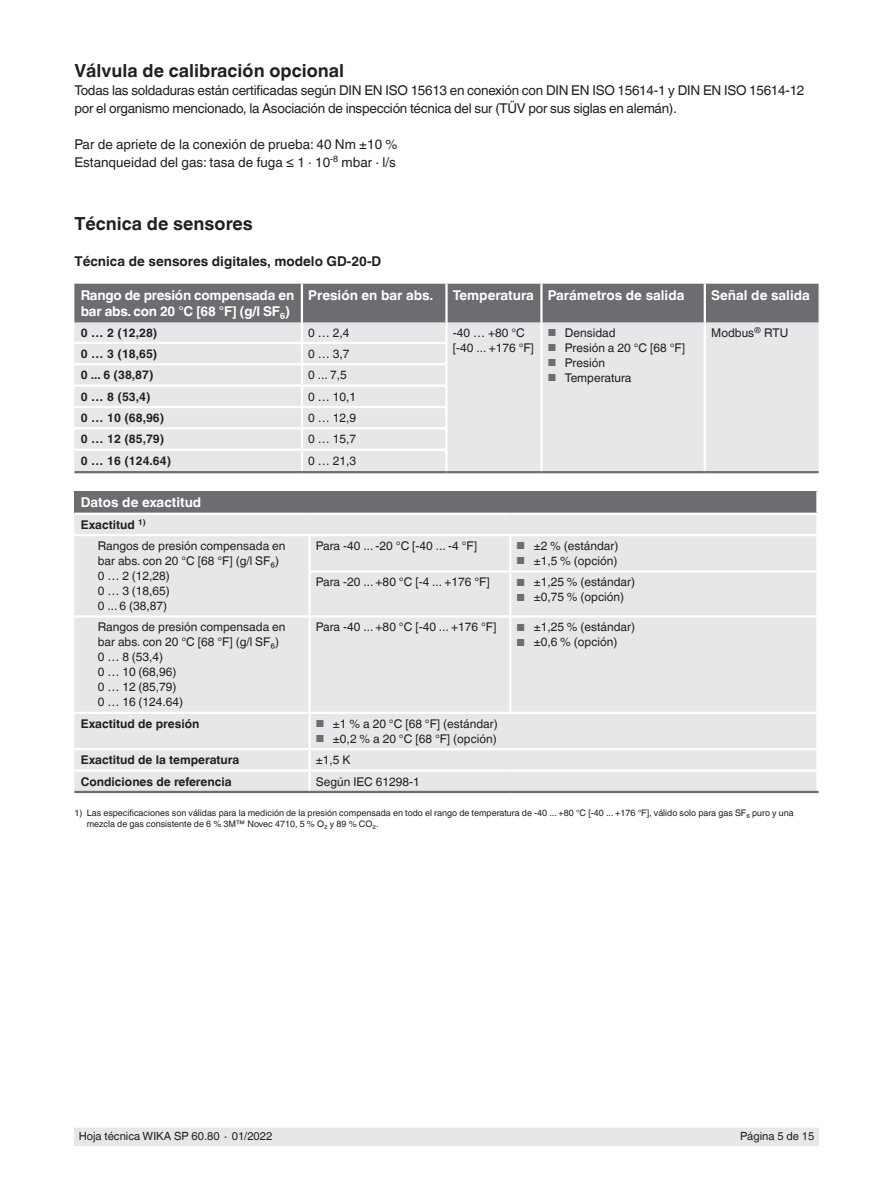
<style>
.page{position:relative;width:893px;height:1188px;background:#fff}
.page>*{position:absolute;margin:0;border:0;box-sizing:border-box;transform-origin:0 0}
.t1{font:700 18px "Helvetica World";color:#231f20}
.t2{font:13.5px/18px "Helvetica World";letter-spacing:-.02em;color:#231f20}
.t3{font:13.5px/18px "Helvetica World";color:#231f20}
.t4{font:700 13.5px "Helvetica World";color:#fff}
.t5{font:700 13.5px/16.5px "Helvetica World";letter-spacing:-.02em;color:#fff}
.t6{font:700 13.5px "Helvetica World";color:#231f20}
.t7{font:12px/15px "Helvetica World";color:#231f20}
.t8{font:700 12px "Helvetica World";color:#231f20}
.t9{font:11.25px "Helvetica World";color:#231f20}
.t10{font:9px/10.5px "Helvetica World";color:#231f20}
.s1{font-size:10.2px;color:#6c6d70}
.s2{font-weight:700}
</style>
<div class="page">
<div style="left:74px;top:1128px;width:745px;height:17px;background:#e6e7e9"></div>
<div style="left:74px;top:363px;width:745px;height:108px;background:#e6e7e9"></div>
<svg style="left:74px;top:284px;width:745px;height:79px;background:#abacaf"></svg>
<hr style="left:445px;top:344px;width:3px;height:19px;background:#fff">
<hr style="left:540px;top:343px;width:3px;height:21px;background:#fff">
<hr style="left:704px;top:343px;width:2px;height:21px;background:#fff">
<hr style="left:74px;top:363px;width:228px;height:2px;background:#fff">
<hr style="left:302px;top:363px;width:146px;height:2px;background:#fff">
<hr style="left:301px;top:365px;width:2px;height:20px;background:#fff">
<hr style="left:445px;top:365px;width:3px;height:20px;background:#fff">
<hr style="left:540px;top:364px;width:3px;height:22px;background:#fff">
<hr style="left:704px;top:364px;width:2px;height:22px;background:#fff">
<hr style="left:74px;top:385px;width:228px;height:2px;background:#fff">
<hr style="left:302px;top:385px;width:146px;height:2px;background:#fff">
<hr style="left:445px;top:387px;width:3px;height:19px;background:#fff">
<hr style="left:540px;top:386px;width:3px;height:21px;background:#fff">
<hr style="left:704px;top:386px;width:2px;height:21px;background:#fff">
<hr style="left:74px;top:406px;width:228px;height:2px;background:#fff">
<hr style="left:302px;top:406px;width:146px;height:2px;background:#fff">
<svg style="left:301px;top:387px;width:2px;height:40px"></svg>
<hr style="left:445px;top:408px;width:3px;height:19px;background:#fff">
<hr style="left:540px;top:407px;width:3px;height:21px;background:#fff">
<hr style="left:704px;top:407px;width:2px;height:21px;background:#fff">
<hr style="left:74px;top:427px;width:228px;height:2px;background:#fff">
<hr style="left:302px;top:427px;width:146px;height:2px;background:#fff">
<hr style="left:301px;top:429px;width:2px;height:20px;background:#fff">
<hr style="left:445px;top:429px;width:3px;height:20px;background:#fff">
<hr style="left:540px;top:428px;width:3px;height:22px;background:#fff">
<hr style="left:704px;top:428px;width:2px;height:22px;background:#fff">
<hr style="left:74px;top:449px;width:228px;height:2px;background:#fff">
<hr style="left:302px;top:449px;width:146px;height:2px;background:#fff">
<hr style="left:301px;top:451px;width:2px;height:20px;background:#fff">
<hr style="left:445px;top:451px;width:3px;height:20px;background:#fff">
<hr style="left:540px;top:450px;width:3px;height:21px;background:#fff">
<hr style="left:704px;top:450px;width:2px;height:21px;background:#fff">
<hr style="left:446px;top:471px;width:95px;height:2px;background:#6c6d70">
<hr style="left:541px;top:471px;width:164px;height:2px;background:#6c6d70">
<hr style="left:705px;top:471px;width:114px;height:2px;background:#6c6d70">
<hr style="left:74px;top:471px;width:228px;height:2px;background:#6c6d70">
<hr style="left:302px;top:471px;width:144px;height:2px;background:#6c6d70">
<div style="left:74px;top:491px;width:743px;height:23px;background:#6c6d70"></div>
<div style="left:74px;top:515px;width:742px;height:276px;background:#e6e7e9"></div>
<hr style="left:816px;top:491px;width:3px;height:22px;background:#fff">
<hr style="left:74px;top:513px;width:236px;height:2px;background:#fff">
<hr style="left:310px;top:513px;width:200px;height:2px;background:#fff">
<hr style="left:510px;top:513px;width:309px;height:2px;background:#fff">
<hr style="left:74px;top:534px;width:236px;height:2px;background:#fff">
<hr style="left:310px;top:534px;width:200px;height:2px;background:#fff">
<hr style="left:308px;top:536px;width:3px;height:34px;background:#fff">
<hr style="left:510px;top:534px;width:309px;height:2px;background:#fff">
<hr style="left:509px;top:536px;width:2px;height:34px;background:#fff">
<hr style="left:308px;top:570px;width:202px;height:3px;background:#fff">
<hr style="left:308px;top:573px;width:3px;height:42px;background:#fff">
<hr style="left:510px;top:570px;width:309px;height:3px;background:#fff">
<hr style="left:509px;top:573px;width:2px;height:42px;background:#fff">
<hr style="left:74px;top:615px;width:236px;height:3px;background:#fff">
<hr style="left:310px;top:615px;width:200px;height:3px;background:#fff">
<hr style="left:308px;top:618px;width:3px;height:94px;background:#fff">
<hr style="left:510px;top:615px;width:309px;height:3px;background:#fff">
<hr style="left:509px;top:618px;width:2px;height:94px;background:#fff">
<hr style="left:74px;top:712px;width:236px;height:2px;background:#fff">
<hr style="left:310px;top:712px;width:200px;height:2px;background:#fff">
<hr style="left:308px;top:714px;width:3px;height:34px;background:#fff">
<hr style="left:510px;top:712px;width:309px;height:2px;background:#fff">
<hr style="left:74px;top:748px;width:236px;height:2px;background:#fff">
<hr style="left:310px;top:748px;width:200px;height:2px;background:#fff">
<hr style="left:308px;top:750px;width:3px;height:19px;background:#fff">
<hr style="left:510px;top:748px;width:309px;height:2px;background:#fff">
<hr style="left:74px;top:769px;width:236px;height:3px;background:#fff">
<hr style="left:310px;top:769px;width:200px;height:3px;background:#fff">
<hr style="left:308px;top:772px;width:3px;height:19px;background:#fff">
<hr style="left:510px;top:769px;width:309px;height:3px;background:#fff">
<hr style="left:74px;top:791px;width:236px;height:2px;background:#6c6d70">
<hr style="left:310px;top:791px;width:200px;height:2px;background:#6c6d70">
<hr style="left:510px;top:791px;width:309px;height:2px;background:#6c6d70">
<h1 class="t1" style="left:74px;top:60px;width:271px">Válvula de calibración opcional</h1>
<p class="t2" style="left:74px;top:81px;width:731px">Todas las soldaduras están certificadas según DIN EN ISO 15613 en conexión con DIN EN ISO 15614-1 y DIN EN ISO 15614-12 por el organismo mencionado, la Asociación de inspección técnica del sur (TÜV por sus siglas en alemán).</p>
<p class="t3" style="left:74px;top:135px;width:325px">Par de apriete de la conexión de prueba: 40 Nm ±10 %<br>Estanqueidad del gas: tasa de fuga ≤ 1 · 10<sup>-8</sup> mbar · l/s</p>
<h1 class="t1" style="left:74px;top:213px;width:180px">Técnica de sensores</h1>
<p class="t6" style="left:74px;top:253px;width:308px">Técnica de sensores digitales, modelo GD-20-D</p>
<p class="t5" style="left:81px;top:287px;width:215px">Rango de presión compensada en bar abs. con 20 °C [68 °F] (g/l SF₆)</p>
<p class="t4" style="left:308px;top:287px;width:127px">Presión en bar abs.</p>
<p class="t4" style="left:453px;top:287px;width:233px">Temperatura Parámetros de salida</p>
<p class="t4" style="left:711px;top:287px;width:100px">Señal de salida</p>
<p class="t8" style="left:81px;top:325px;width:78px">0 … 2 (12,28)</p>
<p class="t7" style="left:308px;top:325px;width:43px">0 … 2,4</p>
<p class="t7" style="left:453px;top:325px;width:83px">-40 … +80 °C [-40 ... +176 °F]</p>
<p class="t7" style="left:548px;top:325px;width:69px"><span class="s1">■</span> Densidad</p>
<p class="t7" style="left:711px;top:325px;width:79px">Modbus<sup>®</sup> RTU</p>
<p class="t7" style="left:548px;top:340px;width:139px"><span class="s1">■</span> Presión a 20 °C [68 °F]</p>
<p class="t7" style="left:548px;top:355px;width:59px"><span class="s1">■</span> Presión</p>
<p class="t7" style="left:548px;top:370px;width:85px"><span class="s1">■</span> Temperatura</p>
<p class="t8" style="left:81px;top:347px;width:78px">0 … 3 (18,65)</p>
<p class="t7" style="left:308px;top:346px;width:43px">0 … 3,7</p>
<p class="t8" style="left:81px;top:368px;width:74px">0 ... 6 (38,87)</p>
<p class="t7" style="left:308px;top:368px;width:40px">0 ... 7,5</p>
<p class="t8" style="left:81px;top:389px;width:71px">0 … 8 (53,4)</p>
<p class="t7" style="left:308px;top:389px;width:49px">0 … 10,1</p>
<p class="t8" style="left:81px;top:411px;width:85px">0 … 10 (68,96)</p>
<p class="t7" style="left:308px;top:410px;width:49px">0 … 12,9</p>
<p class="t8" style="left:81px;top:432px;width:85px">0 … 12 (85,79)</p>
<p class="t7" style="left:308px;top:432px;width:49px">0 … 15,7</p>
<p class="t8" style="left:81px;top:454px;width:92px">0 … 16 (124.64)</p>
<p class="t7" style="left:308px;top:453px;width:49px">0 … 21,3</p>
<p class="t4" style="left:81px;top:495px;width:122px">Datos de exactitud</p>
<p class="t7" style="left:98px;top:514px;width:189px;line-height:21.3px;text-indent:-17px"><span class="s2">Exactitud</span> <sup>1)<br></sup>Rangos de presión compensada en</p>
<p class="t7" style="left:98px;top:553px;width:183px">bar abs. con 20 °C [68 °F] (g/l SF₆)<br>0 … 2 (12,28)<br>0 … 3 (18,65)<br>0 ... 6 (38,87)</p>
<p class="t7" style="left:316px;top:538px;width:163px">Para -40 ... -20 °C [-40 ... -4 °F]</p>
<p class="t7" style="left:517px;top:538px;width:103px"><span class="s1">■</span> ±2 % (estándar)</p>
<p class="t7" style="left:517px;top:553px;width:102px"><span class="s1">■</span> ±1,5 % (opción)</p>
<p class="t7" style="left:316px;top:575px;width:175px">Para -20 ... +80 °C [-4 ... +176 °F]</p>
<p class="t7" style="left:517px;top:575px;width:120px"><span class="s1">■</span> ±1,25 % (estándar)</p>
<p class="t7" style="left:517px;top:590px;width:109px"><span class="s1">■</span> ±0,75 % (opción)</p>
<p class="t7" style="left:98px;top:620px;width:189px">Rangos de presión compensada en bar abs. con 20 °C [68 °F] (g/l SF₆)<br>0 … 8 (53,4)<br>0 … 10 (68,96)<br>0 … 12 (85,79)<br>0 … 16 (124.64)</p>
<p class="t7" style="left:316px;top:620px;width:182px">Para -40 ... +80 °C [-40 ... +176 °F]</p>
<p class="t7" style="left:517px;top:620px;width:120px"><span class="s1">■</span> ±1,25 % (estándar)</p>
<p class="t7" style="left:517px;top:635px;width:102px"><span class="s1">■</span> ±0,6 % (opción)</p>
<p class="t8" style="left:81px;top:717px;width:120px">Exactitud de presión</p>
<p class="t7" style="left:316px;top:716px;width:183px"><span class="s1">■</span> ±1 % a 20 °C [68 °F] (estándar)</p>
<p class="t7" style="left:316px;top:731px;width:182px"><span class="s1">■</span> ±0,2 % a 20 °C [68 °F] (opción)</p>
<p class="t8" style="left:81px;top:753px;width:160px">Exactitud de la temperatura</p>
<p class="t7" style="left:316px;top:753px;width:36px">±1,5 K</p>
<p class="t8" style="left:81px;top:774px;width:152px">Condiciones de referencia</p>
<p class="t7" style="left:316px;top:774px;width:105px">Según IEC 61298-1</p>
<p class="t10" style="left:87px;top:808px;width:708px;text-indent:-12px">1) Las especificaciones son válidas para la medición de la presión compensada en todo el rango de temperatura de -40 ... +80 °C [-40 ... +176 °F], válido solo para gas SF₆ puro y una mezcla de gas consistente de 6 % 3M™ Novec 4710, 5 % O₂ y 89 % CO₂.</p>
<p class="t9" style="left:79px;top:1130px;width:195px">Hoja técnica WIKA SP 60.80 ∙ 01/2022</p>
<p class="t9" style="left:740px;top:1130px;width:76px">Página 5 de 15</p>
</div>
